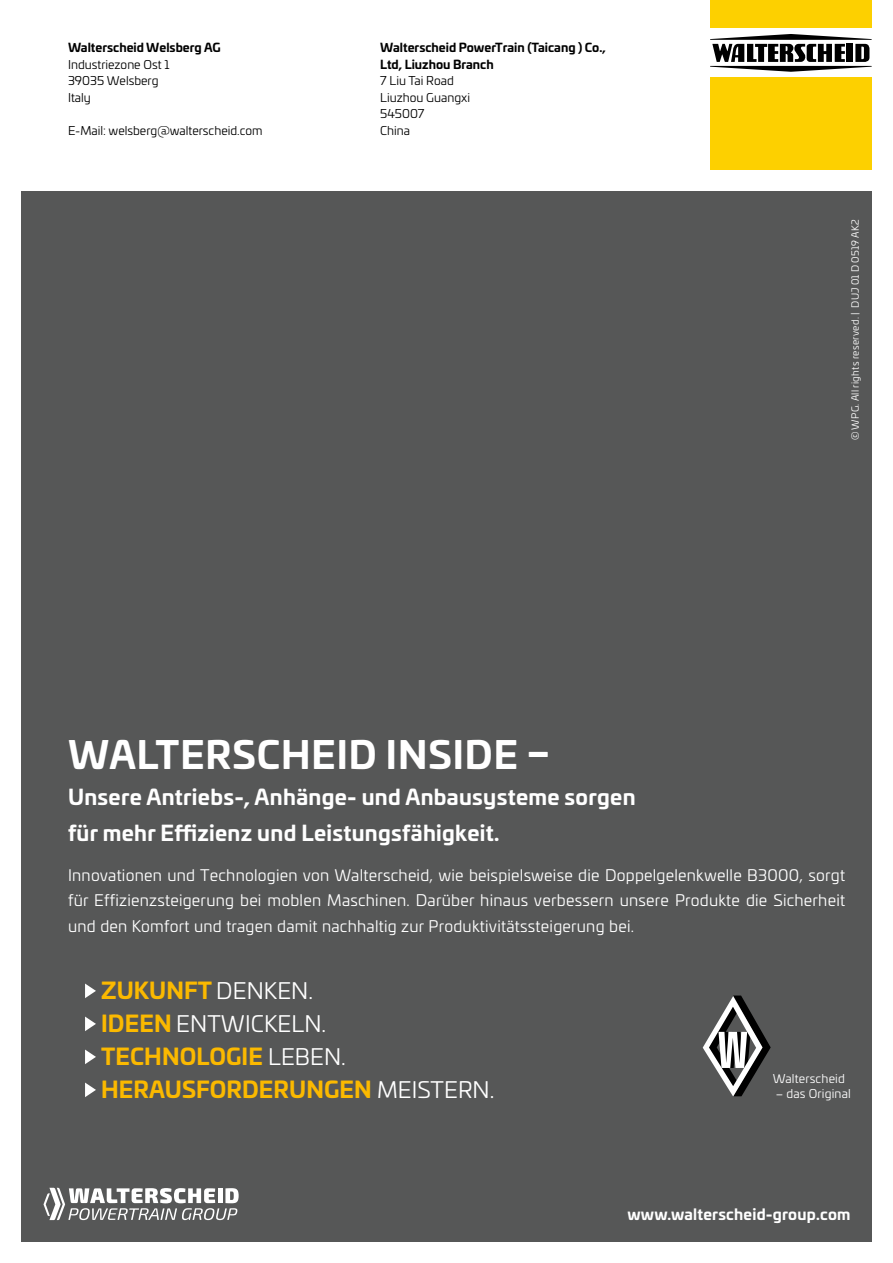
<style>
.page{position:relative;width:893px;height:1263px;background:#fff}
.page>*{position:absolute;margin:0;border:0;box-sizing:border-box;transform-origin:0 0}
.t1{font:700 37.5px "Univia Pro";letter-spacing:.025em;color:#fff}
.t2{font:700 22.5px/33px "Univia Pro";letter-spacing:.005em;color:#fbb900}
.t3{font:700 21.15px/35.7px "Univia Pro";letter-spacing:.015em;color:#fff}
.t4{font:15.75px/25.5px "Univia Pro";letter-spacing:.015em;color:#fff;text-align:justify}
.t5{font:700 15px "Univia Pro";letter-spacing:.015em;color:#fff}
.t6{font:12px/16.5px "Univia Pro";color:#000}
.t7{font:700 12px/16.5px "Univia Pro";color:#000}
.t8{font:12px "Univia Pro";letter-spacing:.015em;color:#fff}
.t9{font:9.75px "Univia Pro";letter-spacing:.03em;color:#fff}
.s1{font-weight:400;color:#fff}
</style>
<div class="page">
<div style="left:21px;top:191px;width:851px;height:1051px;background:#565757"></div>
<svg style="left:43px;top:1188px;width:196px;height:32px"></svg>
<svg style="left:710px;top:34px;width:162px;height:44px"></svg>
<div style="left:847px;top:44px;width:6px;height:18px;background:#000"></div>
<svg style="left:855px;top:44px;width:14px;height:18px"></svg>
<svg style="left:712px;top:44px;width:133px;height:18px"></svg>
<hr style="left:710px;top:39px;width:162px;height:1px;background:#000">
<hr style="left:710px;top:66px;width:162px;height:1px;background:#000">
<div style="left:710px;top:0;width:162px;height:28px;background:#fdd000"></div>
<div style="left:710px;top:78px;width:162px;height:92px;background:#fdd000"></div>
<svg style="left:703px;top:995px;width:68px;height:101px"></svg>
<svg style="left:85px;top:983px;width:11px;height:15px"></svg>
<svg style="left:85px;top:1016px;width:11px;height:15px"></svg>
<svg style="left:85px;top:1049px;width:11px;height:15px"></svg>
<svg style="left:85px;top:1082px;width:11px;height:15px"></svg>
<p class="t7" style="left:68px;top:39px;width:154px">Walterscheid Welsberg AG</p>
<p class="t6" style="left:68px;top:56px;width:103px">Industriezone Ost 1<br>39035 Welsberg<br>Italy</p>
<p class="t6" style="left:68px;top:122px;width:196px">E-Mail: welsberg@walterscheid.com</p>
<p class="t7" style="left:380px;top:39px;width:227px">Walterscheid PowerTrain (Taicang ) Co.,<br>Ltd, Liuzhou Branch</p>
<p class="t6" style="left:380px;top:73px;width:91px">7 Liu Tai Road<br>Liuzhou Guangxi<br>545007<br>China</p>
<h1 class="t1" style="left:68px;top:733px;width:483px">WALTERSCHEID INSIDE –</h1>
<h3 class="t3" style="left:68px;top:779px;width:569px">Unsere Antriebs-, Anhänge- und Anbausysteme sorgen für mehr Effizienz und Leistungsfähigkeit.</h3>
<p class="t9" style="left:850px;top:440px;width:223px;rotate:-90deg">© WPG. All rights reserved. | DUJ 01 D 0519 AK2</p>
<p class="t4" style="left:68px;top:862px;width:779px">Innovationen und Technologien von Walterscheid, wie beispielsweise die Doppelgelenkwelle B3000, sorgt für Effizienzsteigerung bei moblen Maschinen. Darüber hinaus verbessern unsere Produkte die Sicherheit und den Komfort und tragen damit nachhaltig zur Produktivitätssteigerung bei.</p>
<h2 class="t2" style="left:101px;top:974px;width:395px">ZUKUNFT <span class="s1">DENKEN.<br></span>IDEEN <span class="s1">ENTWICKELN.<br></span>TECHNOLOGIE <span class="s1">LEBEN.<br></span>HERAUSFORDERUNGEN <span class="s1">MEISTERN.</span></h2>
<p class="t8" style="left:773px;top:1072px;width:74px">Walterscheid</p>
<p class="t8" style="left:776px;top:1087px;width:77px">– das Original</p>
<p class="t5" style="left:627px;top:1206px;width:225px">www.walterscheid-group.com</p>
</div>
